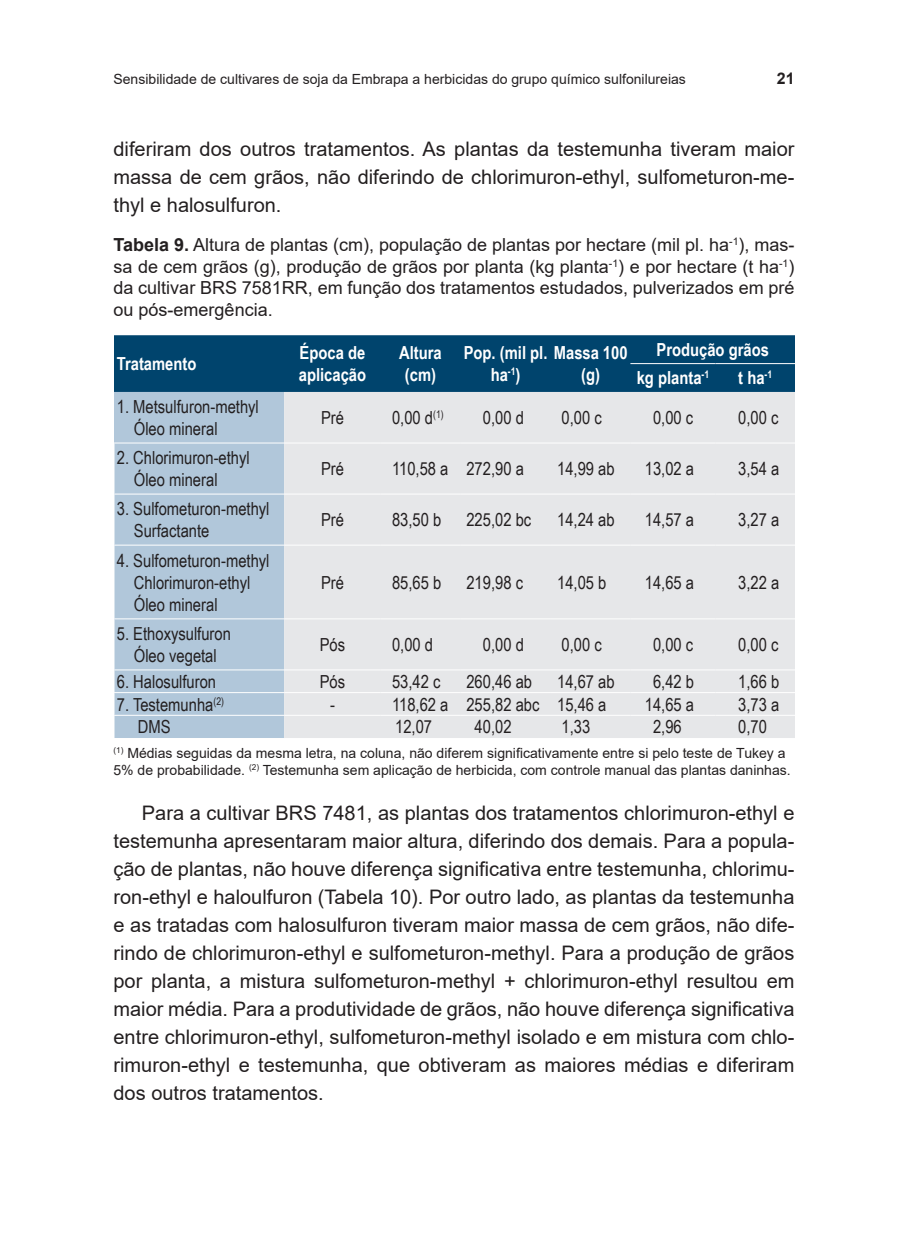
<style>
.page{position:relative;width:908px;height:1248px;background:#fff}
.page>*{position:absolute;margin:0;border:0;box-sizing:border-box;transform-origin:0 0}
.t1{font:20px/28px "Arial";color:#231f20;text-align:justify}
.t2{font:18px/22px "Arial Narrow";color:#231f20}
.t3{font:18px/21.6px "Arial";color:#231f20;text-align:justify}
.t4{font:700 18px/21.6px "Arial Narrow";color:#fff}
.t5{font:700 16px "Arial";color:#231f20}
.t6{font:14px/16.8px "Arial";color:#231f20}
.s1{font-weight:700}
</style>
<div class="page">
<div style="left:114px;top:335px;width:680px;height:57px;background:#00446d"></div>
<div style="left:114px;top:392px;width:170px;height:346px;background:#b1c7da"></div>
<div style="left:284px;top:392px;width:510px;height:346px;background:#e6e7e9"></div>
<hr style="left:113px;top:442px;width:171px;height:1px;background:#fff">
<hr style="left:284px;top:442px;width:96px;height:1px;background:#fff">
<hr style="left:380px;top:442px;width:80px;height:1px;background:#fff">
<hr style="left:460px;top:442px;width:90px;height:1px;background:#fff">
<hr style="left:550px;top:442px;width:80px;height:1px;background:#fff">
<hr style="left:630px;top:442px;width:85px;height:1px;background:#fff">
<hr style="left:715px;top:442px;width:79px;height:1px;background:#fff">
<hr style="left:113px;top:493px;width:171px;height:1px;background:#fff">
<hr style="left:284px;top:493px;width:96px;height:1px;background:#fff">
<hr style="left:380px;top:493px;width:80px;height:1px;background:#fff">
<hr style="left:460px;top:493px;width:90px;height:1px;background:#fff">
<hr style="left:550px;top:493px;width:80px;height:1px;background:#fff">
<hr style="left:630px;top:493px;width:85px;height:1px;background:#fff">
<hr style="left:715px;top:493px;width:79px;height:1px;background:#fff">
<hr style="left:113px;top:544px;width:171px;height:1px;background:#fff">
<hr style="left:284px;top:544px;width:96px;height:1px;background:#fff">
<hr style="left:380px;top:544px;width:80px;height:1px;background:#fff">
<hr style="left:460px;top:544px;width:90px;height:1px;background:#fff">
<hr style="left:550px;top:544px;width:80px;height:1px;background:#fff">
<hr style="left:630px;top:544px;width:85px;height:1px;background:#fff">
<hr style="left:715px;top:544px;width:79px;height:1px;background:#fff">
<hr style="left:113px;top:618px;width:171px;height:1px;background:#fff">
<hr style="left:284px;top:618px;width:96px;height:1px;background:#fff">
<hr style="left:380px;top:618px;width:80px;height:1px;background:#fff">
<hr style="left:460px;top:618px;width:90px;height:1px;background:#fff">
<hr style="left:550px;top:618px;width:80px;height:1px;background:#fff">
<hr style="left:630px;top:618px;width:85px;height:1px;background:#fff">
<hr style="left:715px;top:618px;width:79px;height:1px;background:#fff">
<hr style="left:113px;top:669px;width:171px;height:1px;background:#fff">
<hr style="left:284px;top:669px;width:96px;height:1px;background:#fff">
<hr style="left:380px;top:669px;width:80px;height:1px;background:#fff">
<hr style="left:460px;top:669px;width:90px;height:1px;background:#fff">
<hr style="left:550px;top:669px;width:80px;height:1px;background:#fff">
<hr style="left:630px;top:669px;width:85px;height:1px;background:#fff">
<hr style="left:715px;top:669px;width:79px;height:1px;background:#fff">
<hr style="left:113px;top:692px;width:171px;height:1px;background:#fff">
<hr style="left:284px;top:692px;width:96px;height:1px;background:#fff">
<hr style="left:380px;top:692px;width:80px;height:1px;background:#fff">
<hr style="left:460px;top:692px;width:90px;height:1px;background:#fff">
<hr style="left:550px;top:692px;width:80px;height:1px;background:#fff">
<hr style="left:630px;top:692px;width:85px;height:1px;background:#fff">
<hr style="left:715px;top:692px;width:79px;height:1px;background:#fff">
<hr style="left:113px;top:714px;width:171px;height:1px;background:#fff">
<hr style="left:284px;top:714px;width:96px;height:1px;background:#fff">
<hr style="left:380px;top:714px;width:80px;height:1px;background:#fff">
<hr style="left:460px;top:714px;width:90px;height:1px;background:#fff">
<hr style="left:550px;top:714px;width:80px;height:1px;background:#fff">
<hr style="left:630px;top:714px;width:85px;height:1px;background:#fff">
<hr style="left:715px;top:714px;width:79px;height:1px;background:#fff">
<hr style="left:630px;top:363px;width:85px;height:1px;background:#fff">
<hr style="left:715px;top:363px;width:79px;height:1px;background:#fff">
<p class="t6" style="left:113px;top:70px;width:573px">Sensibilidade de cultivares de soja da Embrapa a herbicidas do grupo químico sulfonilureias</p>
<p class="t5" style="left:776px;top:67px;width:19px">21</p>
<p class="t1" style="left:113px;top:135px;width:682px">diferiram dos outros tratamentos. As plantas da testemunha tiveram maior massa de cem grãos, não diferindo de chlorimuron-ethyl, sulfometuron-me&shy;thyl e halosulfuron.</p>
<p class="t3" style="left:113px;top:234px;width:682px"><span class="s1">Tabela 9.</span> Altura de plantas (cm), população de plantas por hectare (mil pl. ha<sup>-1</sup>), mas&shy;sa de cem grãos (g), produção de grãos por planta (kg planta<sup>-1</sup>) e por hectare (t ha<sup>-1</sup>) da cultivar BRS 7581RR, em função dos tratamentos estudados, pulverizados em pré ou pós-emergência.</p>
<p class="t4" style="left:117px;top:352px;width:81px">Tratamento</p>
<p class="t4" style="left:299px;top:341px;width:69px">Época de aplicação</p>
<p class="t4" style="left:399px;top:341px;width:44px;text-align:center">Altura (cm)</p>
<p class="t4" style="left:490px;top:341px;width:138px;text-indent:-27px">Pop. (mil pl. Massa 100 ha<sup>-1</sup>)</p>
<p class="t4" style="left:636px;top:334px;width:134px;line-height:28.4px;text-indent:20px">Produção grãos kg planta<sup>-1</sup></p>
<p class="t4" style="left:581px;top:363px;width:20px">(g)</p>
<p class="t4" style="left:738px;top:366px;width:35px">t ha<sup>-1</sup></p>
<p class="t2" style="left:134px;top:395px;width:126px;text-indent:-17px">1. Metsulfuron-methyl<br>Óleo mineral</p>
<p class="t2" style="left:321px;top:406px;width:24px">Pré</p>
<p class="t2" style="left:392px;top:406px;width:53px">0,00 d<sup>(1)</sup></p>
<p class="t2" style="left:482px;top:406px;width:43px">0,00 d</p>
<p class="t2" style="left:561px;top:406px;width:42px">0,00 c</p>
<p class="t2" style="left:652px;top:406px;width:42px">0,00 c</p>
<p class="t2" style="left:737px;top:406px;width:42px">0,00 c</p>
<p class="t2" style="left:134px;top:446px;width:117px;text-indent:-17px">2. Chlorimuron-ethyl<br>Óleo mineral</p>
<p class="t2" style="left:321px;top:457px;width:24px">Pré</p>
<p class="t2" style="left:392px;top:457px;width:133px">110,58 a 272,90 a</p>
<p class="t2" style="left:557px;top:457px;width:59px">14,99 ab</p>
<p class="t2" style="left:644px;top:457px;width:51px">13,02 a</p>
<p class="t2" style="left:737px;top:457px;width:43px">3,54 a</p>
<p class="t2" style="left:134px;top:497px;width:137px;text-indent:-17px">3. Sulfometuron-methyl<br>Surfactante</p>
<p class="t2" style="left:321px;top:508px;width:24px">Pré</p>
<p class="t2" style="left:392px;top:508px;width:51px">83,50 b</p>
<p class="t2" style="left:466px;top:508px;width:66px">225,02 bc</p>
<p class="t2" style="left:557px;top:508px;width:59px">14,24 ab</p>
<p class="t2" style="left:644px;top:508px;width:51px">14,57 a</p>
<p class="t2" style="left:737px;top:508px;width:43px">3,27 a</p>
<p class="t2" style="left:134px;top:548px;width:137px;text-indent:-17px">4. Sulfometuron-methyl<br>Chlorimuron-ethyl<br>Óleo mineral</p>
<p class="t2" style="left:321px;top:570px;width:24px">Pré</p>
<p class="t2" style="left:392px;top:570px;width:51px">85,65 b</p>
<p class="t2" style="left:466px;top:570px;width:58px">219,98 c</p>
<p class="t2" style="left:557px;top:570px;width:51px">14,05 b</p>
<p class="t2" style="left:644px;top:570px;width:51px">14,65 a</p>
<p class="t2" style="left:737px;top:570px;width:43px">3,22 a</p>
<p class="t2" style="left:117px;top:622px;width:116px;text-align:center">5. Ethoxysulfuron<br>Óleo vegetal</p>
<p class="t2" style="left:319px;top:633px;width:27px">Pós</p>
<p class="t2" style="left:392px;top:633px;width:43px">0,00 d</p>
<p class="t2" style="left:482px;top:633px;width:43px">0,00 d</p>
<p class="t2" style="left:561px;top:633px;width:42px">0,00 c</p>
<p class="t2" style="left:652px;top:633px;width:42px">0,00 c</p>
<p class="t2" style="left:737px;top:633px;width:42px">0,00 c</p>
<p class="t2" style="left:117px;top:669px;width:101px">6. Halosulfuron</p>
<p class="t2" style="left:319px;top:669px;width:27px">Pós</p>
<p class="t2" style="left:392px;top:669px;width:50px">53,42 c</p>
<p class="t2" style="left:466px;top:669px;width:67px">260,46 ab</p>
<p class="t2" style="left:557px;top:669px;width:59px">14,67 ab</p>
<p class="t2" style="left:652px;top:669px;width:43px">6,42 b</p>
<p class="t2" style="left:737px;top:669px;width:43px">1,66 b</p>
<p class="t2" style="left:117px;top:692px;width:109px">7. Testemunha<sup>(2)</sup></p>
<p class="t2" style="left:330px;top:692px;width:6px">-</p>
<p class="t2" style="left:392px;top:692px;width:216px">118,62 a 255,82 abc 15,46 a</p>
<p class="t2" style="left:644px;top:692px;width:51px">14,65 a</p>
<p class="t2" style="left:737px;top:692px;width:43px">3,73 a</p>
<p class="t2" style="left:138px;top:715px;width:34px">DMS</p>
<p class="t2" style="left:395px;top:715px;width:38px">12,07</p>
<p class="t2" style="left:474px;top:715px;width:38px">40,02</p>
<p class="t2" style="left:561px;top:715px;width:30px">1,33</p>
<p class="t2" style="left:652px;top:715px;width:30px">2,96</p>
<p class="t2" style="left:737px;top:715px;width:30px">0,70</p>
<p class="t6" style="left:113px;top:744px;width:678px"><sup>(1)</sup> Médias seguidas da mesma letra, na coluna, não diferem significativamente entre si pelo teste de Tukey a<br>5% de probabilidade. <sup>(2)</sup> Testemunha sem aplicação de herbicida, com controle manual das plantas daninhas.</p>
<p class="t1" style="left:113px;top:798px;width:682px;text-indent:28px">Para a cultivar BRS 7481, as plantas dos tratamentos chlorimuron-ethyl e testemunha apresentaram maior altura, diferindo dos demais. Para a popula&shy;ção de plantas, não houve diferença significativa entre testemunha, chlorimu&shy;ron-ethyl e haloulfuron (Tabela 10). Por outro lado, as plantas da testemunha e as tratadas com halosulfuron tiveram maior massa de cem grãos, não dife&shy;rindo de chlorimuron-ethyl e sulfometuron-methyl. Para a produção de grãos por planta, a mistura sulfometuron-methyl + chlorimuron-ethyl resultou em maior média. Para a produtividade de grãos, não houve diferença significativa entre chlorimuron-ethyl, sulfometuron-methyl isolado e em mistura com chlo&shy;rimuron-ethyl e testemunha, que obtiveram as maiores médias e diferiram dos outros tratamentos.</p>
</div>
